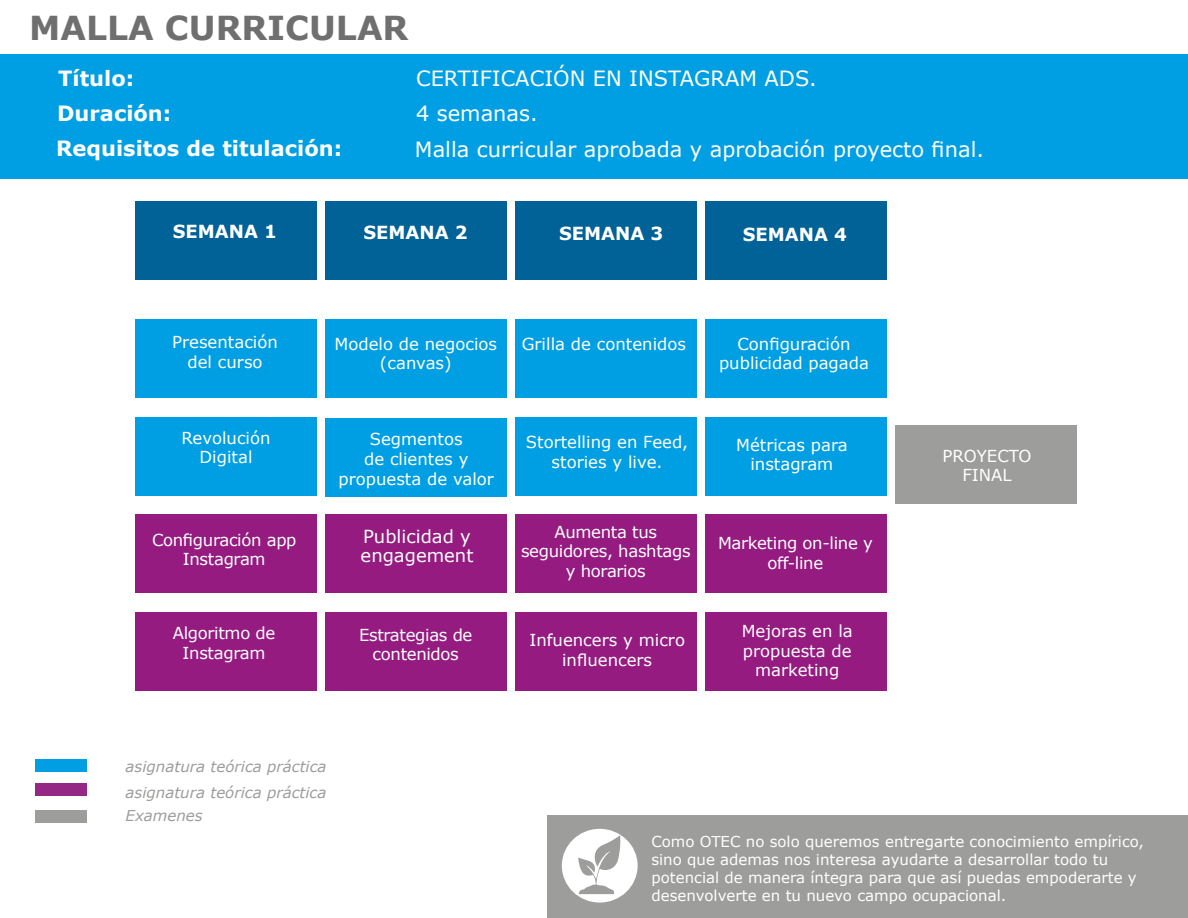
<style>
.page{position:relative;width:1188px;height:918px;background:#fff}
.page>*{position:absolute;margin:0;border:0;box-sizing:border-box;transform-origin:0 0}
.t1{font:700 33px "Verdana";color:#706f6f}
.t2{font:21px/35.4px "Verdana";color:#fff}
.t3{font:700 21px/35px "Verdana";color:#fff}
.t4{font:700 18px "Verdana";color:#fff}
.t5{font:18px/19.5px "Verdana";color:#fff}
.t6{font:16.5px/19.5px "Verdana";color:#fff;text-align:center}
.t7{font:16.5px/19.5px "Verdana";letter-spacing:-.02em;color:#fff;text-align:center}
.t8{font:15px/18px "Verdana";color:#fff}
.t9{font:italic 15px/25.8px "Verdana";color:#9d9d9c}
</style>
<div class="page">
<div style="left:0;top:54px;width:1188px;height:125px;background:#009fe3"></div>
<div style="left:135px;top:201px;width:181px;height:78px;background:#006297"></div>
<div style="left:135px;top:320px;width:181px;height:78px;background:#009fe3"></div>
<div style="left:135px;top:417px;width:181px;height:78px;background:#009fe3"></div>
<div style="left:325px;top:419px;width:181px;height:78px;background:#009fe3"></div>
<div style="left:135px;top:514px;width:181px;height:79px;background:#951b81"></div>
<div style="left:135px;top:612px;width:181px;height:79px;background:#951b81"></div>
<div style="left:325px;top:320px;width:181px;height:78px;background:#009fe3"></div>
<div style="left:325px;top:514px;width:181px;height:79px;background:#951b81"></div>
<div style="left:325px;top:612px;width:181px;height:79px;background:#951b81"></div>
<div style="left:515px;top:320px;width:182px;height:78px;background:#009fe3"></div>
<div style="left:515px;top:417px;width:182px;height:78px;background:#009fe3"></div>
<div style="left:515px;top:514px;width:182px;height:79px;background:#951b81"></div>
<div style="left:515px;top:612px;width:182px;height:79px;background:#951b81"></div>
<div style="left:705px;top:320px;width:181px;height:78px;background:#009fe3"></div>
<div style="left:705px;top:417px;width:181px;height:78px;background:#009fe3"></div>
<div style="left:705px;top:514px;width:181px;height:79px;background:#951b81"></div>
<div style="left:705px;top:612px;width:181px;height:79px;background:#951b81"></div>
<div style="left:325px;top:201px;width:181px;height:78px;background:#006297"></div>
<div style="left:515px;top:201px;width:182px;height:78px;background:#006297"></div>
<div style="left:705px;top:201px;width:182px;height:78px;background:#006297"></div>
<div style="left:35px;top:759px;width:52px;height:12px;background:#009fe3"></div>
<div style="left:35px;top:783px;width:52px;height:13px;background:#952885"></div>
<div style="left:35px;top:810px;width:52px;height:13px;background:#9d9d9c"></div>
<div style="left:548px;top:815px;width:640px;height:103px;background:#9d9d9c"></div>
<div style="left:562px;top:829px;width:76px;height:74px;background:#fff;border-radius:50%"></div>
<svg style="left:578px;top:835px;width:42px;height:59px"></svg>
<div style="left:895px;top:425px;width:181px;height:78px;background:#9d9d9c"></div>
<h1 class="t1" style="left:29px;top:7px;width:381px">MALLA CURRICULAR</h1>
<p class="t3" style="left:58px;top:61px;width:78px">Título:</p>
<p class="t2" style="left:415px;top:61px;width:571px">CERTIFICACIÓN EN INSTAGRAM ADS.<br>4 semanas.<br>Malla curricular aprobada y aprobación proyecto final.</p>
<p class="t3" style="left:56px;top:96px;width:288px">Duración:<br>Requisitos de titulación:</p>
<p class="t4" style="left:173px;top:220px;width:106px">SEMANA 1</p>
<p class="t4" style="left:363px;top:221px;width:106px">SEMANA 2</p>
<p class="t4" style="left:559px;top:222px;width:106px">SEMANA 3</p>
<p class="t4" style="left:743px;top:223px;width:106px">SEMANA 4</p>
<p class="t6" style="left:172px;top:333px;width:107px">Presentación del curso</p>
<p class="t6" style="left:182px;top:428px;width:91px">Revolución<br>Digital</p>
<p class="t7" style="left:152px;top:530px;width:146px">Configuración app<br>Instagram</p>
<p class="t7" style="left:173px;top:624px;width:104px">Algoritmo de<br>Instagram</p>
<p class="t6" style="left:335px;top:334px;width:164px">Modelo de negocios (canvas)</p>
<p class="t6" style="left:522px;top:334px;width:166px">Grilla de contenidos</p>
<p class="t6" style="left:719px;top:334px;width:152px">Configuración publicidad pagada</p>
<p class="t6" style="left:338px;top:430px;width:157px">Segmentos<br>de clientes y propuesta de valor</p>
<p class="t6" style="left:526px;top:433px;width:164px">Stortelling en Feed, stories y live.</p>
<p class="t6" style="left:736px;top:435px;width:113px">Métricas para instagram</p>
<p class="t5" style="left:361px;top:527px;width:114px">Publicidad y engagement</p>
<p class="t7" style="left:521px;top:522px;width:171px">Aumenta tus seguidores, hashtags y horarios</p>
<p class="t7" style="left:718px;top:534px;width:156px">Marketing on-line y off-line</p>
<p class="t7" style="left:359px;top:625px;width:115px">Estrategias de contenidos</p>
<p class="t6" style="left:529px;top:631px;width:157px">Infuencers y micro influencers</p>
<p class="t6" style="left:742px;top:622px;width:113px">Mejoras en la propuesta de marketing</p>
<p class="t6" style="left:943px;top:446px;width:91px">PROYECTO<br>FINAL</p>
<p class="t9" style="left:126px;top:754px;width:202px">asignatura teórica práctica asignatura teórica práctica</p>
<p class="t9" style="left:126px;top:803px;width:79px">Examenes</p>
<p class="t8" style="left:651px;top:832px;width:494px">Como OTEC no solo queremos entregarte conocimiento empírico, sino que ademas nos interesa ayudarte a desarrollar todo tu potencial de manera íntegra para que así puedas empoderarte y desenvolverte en tu nuevo campo ocupacional.</p>
</div>
